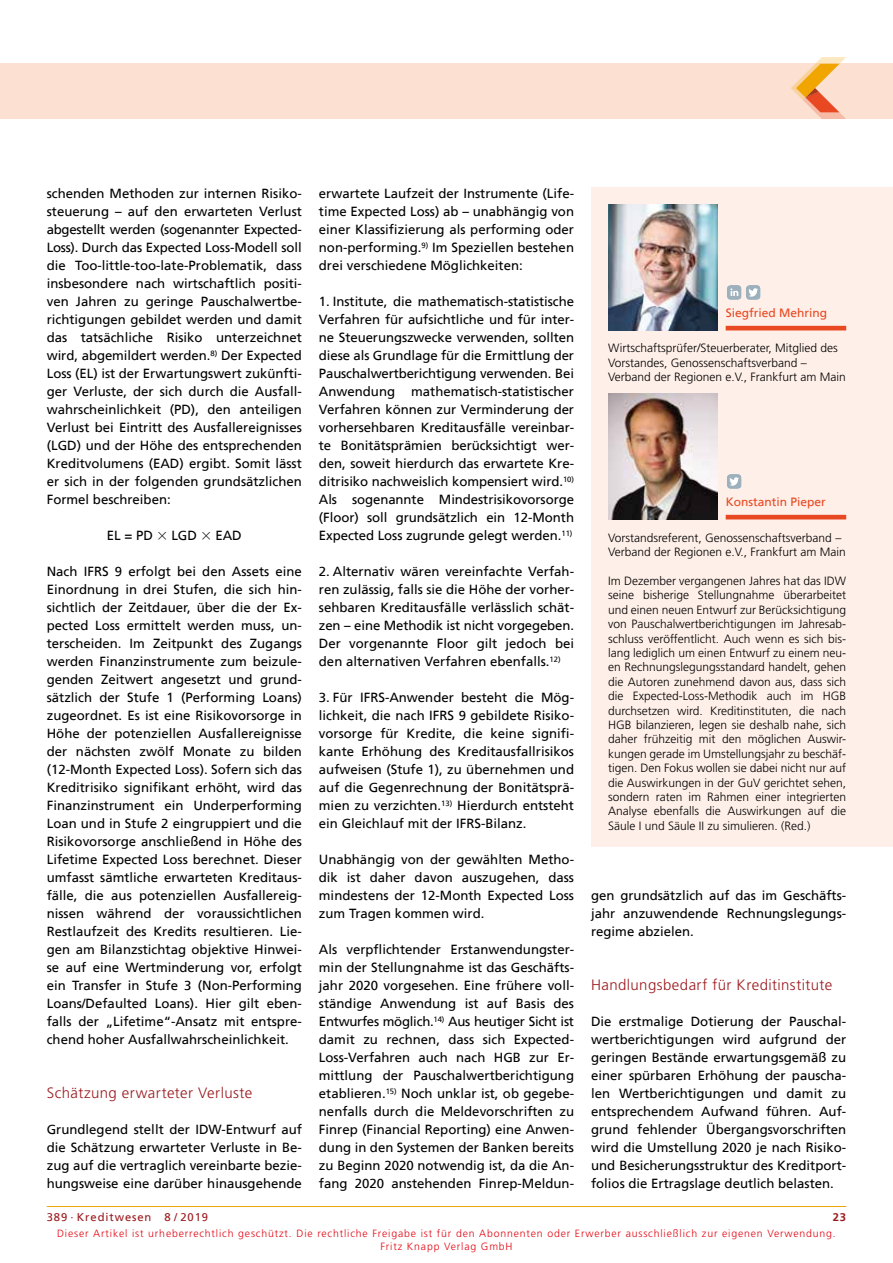
<style>
.page{position:relative;width:893px;height:1263px;background:#fff}
.page>*{position:absolute;margin:0;border:0;box-sizing:border-box;transform-origin:0 0}
.t1{font:300 15px "Frutiger";letter-spacing:.025em;color:#9a191e}
.t2{font:13.2px/18px "Frutiger";color:#000;text-align:justify}
.t3{font:300 12px/14.4px "Frutiger";color:#000}
.t4{font:12px "Frutiger";color:#e84922}
.t5{font:11.25px "Frutiger";letter-spacing:.08em;color:#9a191e}
.t6{font:700 11.25px "Frutiger";color:#9a191e}
.t7{font:300 10.5px/13.5px "Frutiger";letter-spacing:.08em;color:#e30613;text-align:center}
</style>
<div class="page">
<hr style="left:47px;top:1206px;width:799px;height:1px;background:#f0a400">
<div style="left:0;top:64px;width:893px;height:55px;background:#fce0d1"></div>
<svg style="left:791px;top:57px;width:55px;height:62px"></svg>
<div style="left:591px;top:187px;width:302px;height:659px;background:#feefe8"></div>
<img style="left:608px;top:204px;width:109px;height:126px">
<hr style="left:726px;top:326px;width:120px;height:4px;background:#e84922">
<img style="left:608px;top:394px;width:109px;height:126px">
<hr style="left:726px;top:515px;width:120px;height:4px;background:#e84922">
<svg style="left:727px;top:285px;width:34px;height:15px"></svg>
<svg style="left:727px;top:474px;width:15px;height:15px"></svg>
<p class="t2" style="left:47px;top:185px;width:257px">schenden Methoden zur internen Risiko&shy;steuerung – auf den erwarteten Verlust abgestellt werden (sogenannter Expected-Loss). Durch das Expected Loss-Modell soll die Too-little-too-late-Problematik, dass insbesondere nach wirtschaftlich positi&shy;ven Jahren zu geringe Pauschalwertbe&shy;richtigungen gebildet werden und damit das tatsächliche Risiko unterzeichnet wird, abgemildert werden.<sup>8)</sup> Der Expected Loss (EL) ist der Erwartungswert zukünfti&shy;ger Verluste, der sich durch die Ausfall&shy;wahrscheinlichkeit (PD), den anteiligen Verlust bei Eintritt des Ausfallereignisses (LGD) und der Höhe des entsprechenden Kreditvolumens (EAD) ergibt. Somit lässt er sich in der folgenden grundsätzlichen Formel beschreiben:</p>
<p class="t2" style="left:107px;top:527px;width:48px">EL = PD</p>
<p class="t2" style="left:171px;top:527px;width:27px">LGD</p>
<p class="t2" style="left:215px;top:527px;width:28px">EAD</p>
<p class="t2" style="left:47px;top:563px;width:257px">Nach IFRS 9 erfolgt bei den Assets eine Einordnung in drei Stufen, die sich hin&shy;sichtlich der Zeitdauer, über die der Ex&shy;pected Loss ermittelt werden muss, un&shy;terscheiden. Im Zeitpunkt des Zugangs werden Finanzinstrumente zum beizule&shy;genden Zeitwert angesetzt und grund&shy;sätzlich der Stufe 1 (Performing Loans) zugeordnet. Es ist eine Risikovorsorge in Höhe der potenziellen Ausfallereignisse der nächsten zwölf Monate zu bilden (12-Month Expected Loss). Sofern sich das Kreditrisiko signifikant erhöht, wird das Finanzinstrument ein Underperforming Loan und in Stufe 2 eingruppiert und die Risikovorsorge anschließend in Höhe des Lifetime Expected Loss berechnet. Dieser umfasst sämtliche erwarteten Kreditaus&shy;fälle, die aus potenziellen Ausfallereig&shy;nissen während der voraussichtlichen Restlaufzeit des Kredits resultieren. Lie&shy;gen am Bilanzstichtag objektive Hinwei&shy;se auf eine Wertminderung vor, erfolgt ein Transfer in Stufe 3 (Non-Performing Loans/Defaulted Loans). Hier gilt eben&shy;falls der „Lifetime“-Ansatz mit entspre&shy;chend hoher Ausfallwahrscheinlichkeit.</p>
<p class="t1" style="left:47px;top:1084px;width:207px">Schätzung erwarteter Verluste</p>
<p class="t2" style="left:47px;top:1121px;width:257px">Grundlegend stellt der IDW-Entwurf auf die Schätzung erwarteter Verluste in Be&shy;zug auf die vertraglich vereinbarte bezie&shy;hungsweise eine darüber hinausgehende</p>
<p class="t2" style="left:319px;top:185px;width:257px">erwartete Laufzeit der Instrumente (Life&shy;time Expected Loss) ab – unabhängig von einer Klassifizierung als performing oder non-performing.<sup>9)</sup> Im Speziellen bestehen drei verschiedene Möglichkeiten:</p>
<p class="t2" style="left:319px;top:293px;width:257px">1. Institute, die mathematisch-statistische Verfahren für aufsichtliche und für inter&shy;ne Steuerungszwecke verwenden, sollten diese als Grundlage für die Ermittlung der Pauschalwertberichtigung verwenden. Bei Anwendung mathematisch-statistischer Verfahren können zur Verminderung der vorhersehbaren Kreditausfälle vereinbar&shy;te Bonitätsprämien berücksichtigt wer&shy;den, soweit hierdurch das erwartete Kre&shy;ditrisiko nachweislich kompensiert wird.<sup>10)<br></sup>Als sogenannte Mindestrisikovorsorge (Floor) soll grundsätzlich ein 12-Month Expected Loss zugrunde gelegt werden.<sup>11)</sup></p>
<p class="t2" style="left:319px;top:563px;width:257px">2. Alternativ wären vereinfachte Verfah&shy;ren zulässig, falls sie die Höhe der vorher&shy;sehbaren Kreditausfälle verlässlich schät&shy;zen – eine Methodik ist nicht vorgegeben.<br>Der vorgenannte Floor gilt jedoch bei den alternativen Verfahren ebenfalls.<sup>12)</sup></p>
<p class="t2" style="left:319px;top:689px;width:257px">3. Für IFRS-Anwender besteht die Mög&shy;lichkeit, die nach IFRS 9 gebildete Risiko&shy;vorsorge für Kredite, die keine signifi&shy;kante Erhöhung des Kreditausfallrisikos aufweisen (Stufe 1), zu übernehmen und auf die Gegenrechnung der Bonitätsprä&shy;mien zu verzichten.<sup>13)</sup> Hierdurch entsteht ein Gleichlauf mit der IFRS-Bilanz.</p>
<p class="t2" style="left:319px;top:851px;width:257px">Unabhängig von der gewählten Metho&shy;dik ist daher davon auszugehen, dass mindestens der 12-Month Expected Loss zum Tragen kommen wird.</p>
<p class="t2" style="left:319px;top:941px;width:257px">Als verpflichtender Erstanwendungster&shy;min der Stellungnahme ist das Geschäfts&shy;jahr 2020 vorgesehen. Eine frühere voll&shy;ständige Anwendung ist auf Basis des Entwurfes möglich.<sup>14)</sup> Aus heutiger Sicht ist damit zu rechnen, dass sich Expected-Loss-Verfahren auch nach HGB zur Er&shy;mittlung der Pauschalwertberichtigung etablieren.<sup>15)</sup> Noch unklar ist, ob gegebe&shy;nenfalls durch die Meldevorschriften zu Finrep (Financial Reporting) eine Anwen&shy;dung in den Systemen der Banken bereits zu Beginn 2020 notwendig ist, da die An&shy;fang 2020 anstehenden Finrep-Meldun-</p>
<p class="t4" style="left:726px;top:308px;width:103px">Siegfried Mehring</p>
<p class="t3" style="left:608px;top:341px;width:239px">Wirtschaftsprüfer/Steuerberater, Mitglied des<br>Vorstandes, Genossenschaftsverband –<br>Verband der Regionen e.V., Frankfurt am Main</p>
<p class="t4" style="left:726px;top:497px;width:102px">Konstantin Pieper</p>
<p class="t3" style="left:608px;top:531px;width:239px">Vorstandsreferent, Genossenschaftsverband –<br>Verband der Regionen e.V., Frankfurt am Main</p>
<p class="t3" style="left:608px;top:574px;width:240px;text-align:justify">Im Dezember vergangenen Jahres hat das IDW seine bisherige Stellungnahme überarbeitet und einen neuen Entwurf zur Berücksichtigung von Pauschalwertberichtigungen im Jahresab&shy;schluss veröffentlicht. Auch wenn es sich bis&shy;lang lediglich um einen Entwurf zu einem neu&shy;en Rechnungslegungsstandard handelt, gehen die Autoren zunehmend davon aus, dass sich die Expected-Loss-Methodik auch im HGB durchsetzen wird. Kreditinstituten, die nach HGB bilanzieren, legen sie deshalb nahe, sich daher frühzeitig mit den möglichen Auswir&shy;kungen gerade im Umstellungsjahr zu beschäf&shy;tigen. Den Fokus wollen sie dabei nicht nur auf die Auswirkungen in der GuV gerichtet sehen, sondern raten im Rahmen einer integrierten Analyse ebenfalls die Auswirkungen auf die Säule I und Säule II zu simulieren. (Red.)</p>
<p class="t2" style="left:591px;top:887px;width:257px">gen grundsätzlich auf das im Geschäfts&shy;jahr anzuwendende Rechnungslegungs&shy;regime abzielen.</p>
<p class="t1" style="left:591px;top:976px;width:243px">Handlungsbedarf für Kreditinstitute</p>
<p class="t2" style="left:591px;top:1013px;width:257px">Die erstmalige Dotierung der Pauschal&shy;wertberichtigungen wird aufgrund der geringen Bestände erwartungsgemäß zu einer spürbaren Erhöhung der pauscha&shy;len Wertberichtigungen und damit zu entsprechendem Aufwand führen. Auf&shy;grund fehlender Übergangsvorschriften wird die Umstellung 2020 je nach Risiko&shy;und Besicherungsstruktur des Kreditport&shy;folios die Ertragslage deutlich belasten.</p>
<p class="t5" style="left:47px;top:1211px;width:163px">389 · Kreditwesen 8 / 2019</p>
<p class="t6" style="left:833px;top:1211px;width:15px">23</p>
<p class="t7" style="left:57px;top:1226px;width:780px">Dieser Artikel ist urheberrechtlich geschützt. Die rechtliche Freigabe ist für den Abonnenten oder Erwerber ausschließlich zur eigenen Verwendung.<br>Fritz Knapp Verlag GmbH</p>
</div>
